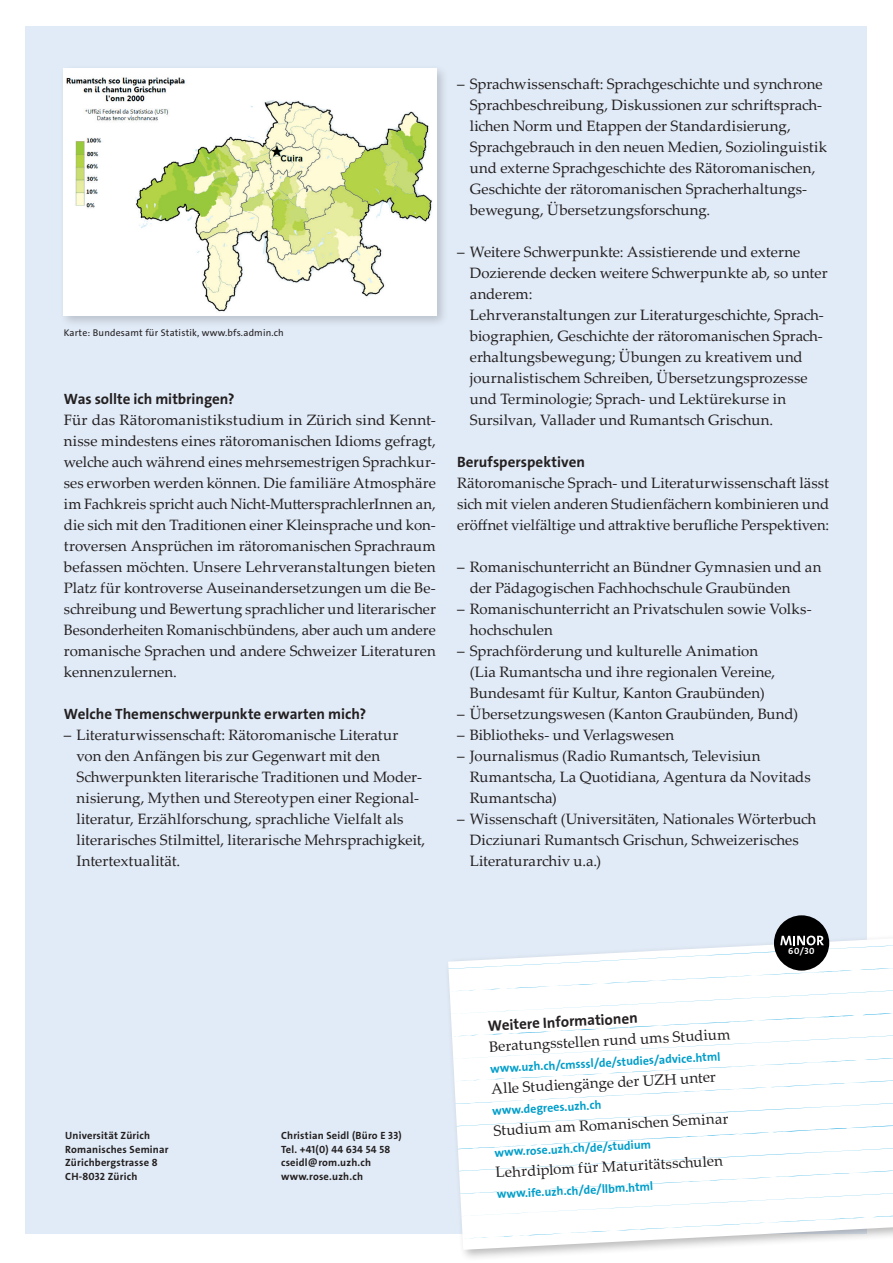
<style>
.page{position:relative;width:893px;height:1263px;background:#fff}
.page>*{position:absolute;margin:0;border:0;box-sizing:border-box;transform-origin:0 0}
.t1{font:15px/21px "Palatino Linotype";color:#231f20}
.t2{font:15px "The Sans LP7 Bld";color:#231f20}
.t3{font:12px "The Sans LP7 Bld";color:#009eca}
.t4{font:10.5px/13.5px "The Sans LP7 Bld";letter-spacing:.02em;color:#231f20}
.t5{font:9.75px "The Sans LP5 Plain";letter-spacing:.02em;color:#231f20}
.t6{font:9.15px "The Sans LP7 Bld";color:#fff}
</style>
<div class="page">
<div style="left:26px;top:26px;width:841px;height:1207px;background:#e1ebf7"></div>
<div style="left:445px;top:934px;width:448px;height:328px;background:#231f20;opacity:.3"></div>
<div style="left:59px;top:64px;width:389px;height:264px;background:#231f20;opacity:.2"></div>
<img style="left:63px;top:68px;width:373px;height:248px">
<div style="left:774px;top:915px;width:55px;height:55px;background:#000001;border-radius:50%"></div>
<svg style="left:448px;top:936px;width:445px;height:314px"></svg>
<p class="t5" style="left:64px;top:326px;width:222px">Karte: Bundesamt für Statistik, www.bfs.admin.ch</p>
<p class="t2" style="left:64px;top:389px;width:172px">Was sollte ich mitbringen?</p>
<p class="t1" style="left:64px;top:409px;width:374px;text-align:justify">Für das Rätoromanistikstudium in Zürich sind Kennt&shy;nisse mindestens eines rätoromanischen Idioms gefragt, welche auch während eines mehrsemestrigen Sprachkur&shy;ses erworben werden können. Die familiäre Atmosphäre im Fachkreis spricht auch Nicht-MuttersprachlerInnen an, die sich mit den Traditionen einer Kleinsprache und kon&shy;troversen Ansprüchen im rätoromanischen Sprachraum befassen möchten. Unsere Lehrveranstaltungen bieten Platz für kontroverse Auseinandersetzungen um die Be&shy;schreibung und Bewertung sprachlicher und literarischer Besonderheiten Romanischbündens, aber auch um andere romanische Sprachen und andere Schweizer Literaturen kennenzulernen.</p>
<p class="t2" style="left:64px;top:704px;width:304px">Welche Themenschwerpunkte erwarten mich?</p>
<p class="t1" style="left:77px;top:724px;width:350px;text-indent:-13px">– Literaturwissenschaft: Rätoromanische Literatur von den Anfängen bis zur Gegenwart mit den Schwerpunkten literarische Traditionen und Moder&shy;nisierung, Mythen und Stereotypen einer Regional&shy;literatur, Erzählforschung, sprachliche Vielfalt als literarisches Stilmittel, literarische Mehrsprachigkeit, Intertextualität.</p>
<p class="t1" style="left:470px;top:73px;width:359px;text-indent:-13px">– Sprachwissenschaft: Sprachgeschichte und synchrone Sprachbeschreibung, Diskussionen zur schriftsprach&shy;lichen Norm und Etappen der Standardisierung, Sprachgebrauch in den neuen Medien, Soziolinguistik und externe Sprachgeschichte des Rätoromanischen, Geschichte der rätoromanischen Spracherhaltungs&shy;bewegung, Übersetzungsforschung.</p>
<p class="t1" style="left:470px;top:241px;width:359px;text-indent:-13px">– Weitere Schwerpunkte: Assistierende und externe Dozierende decken weitere Schwerpunkte ab, so unter anderem:<br>Lehrveranstaltungen zur Literaturgeschichte, Sprach&shy;biographien, Geschichte der rätoromanischen Sprach&shy;erhaltungsbewegung; Übungen zu kreativem und journalistischem Schreiben, Übersetzungsprozesse und Terminologie; Sprach- und Lektürekurse in Sursilvan, Vallader und Rumantsch Grischun.</p>
<p class="t2" style="left:457px;top:452px;width:129px">Berufsperspektiven</p>
<p class="t1" style="left:457px;top:472px;width:374px;text-align:justify">Rätoromanische Sprach- und Literaturwissenschaft lässt sich mit vielen anderen Studienfächern kombinieren und eröffnet vielfältige und attraktive berufliche Perspektiven:</p>
<p class="t1" style="left:470px;top:556px;width:353px;text-indent:-13px">– Romanischunterricht an Bündner Gymnasien und an der Pädagogischen Fachhochschule Graubünden</p>
<p class="t1" style="left:470px;top:598px;width:343px;text-indent:-13px">– Romanischunterricht an Privatschulen sowie Volks&shy;hochschulen</p>
<p class="t1" style="left:470px;top:640px;width:307px;text-indent:-13px">– Sprachförderung und kulturelle Animation (Lia Rumantscha und ihre regionalen Vereine,<br>Bundesamt für Kultur, Kanton Graubünden)</p>
<p class="t1" style="left:457px;top:703px;width:342px">– Übersetzungswesen (Kanton Graubünden, Bund)</p>
<p class="t1" style="left:457px;top:724px;width:219px">– Bibliotheks- und Verlagswesen</p>
<p class="t1" style="left:470px;top:745px;width:343px;text-indent:-13px">– Journalismus (Radio Rumantsch, Televisiun<br>Rumantscha, La Quotidiana, Agentura da Novitads<br>Rumantscha)</p>
<p class="t1" style="left:470px;top:808px;width:348px;text-indent:-13px">– Wissenschaft (Universitäten, Nationales Wörterbuch<br>Dicziunari Rumantsch Grischun, Schweizerisches<br>Literaturarchiv u.a.)</p>
<p class="t4" style="left:65px;top:1129px;width:105px">Universität Zürich<br>Romanisches Seminar<br>Zürichbergstrasse 8<br>CH-8032 Zürich</p>
<p class="t4" style="left:281px;top:1129px;width:122px">Christian Seidl (Büro E 33)<br>Tel. +41(0) 44 634 54 58 cseidl@rom.uzh.ch www.rose.uzh.ch</p>
<p class="t2" style="left:487px;top:1016px;width:152px;rotate:-3deg">Weitere Informationen</p>
<p class="t1" style="left:488px;top:1035px;width:243px;rotate:-3deg">Beratungsstellen rund ums Studium</p>
<p class="t3" style="left:490px;top:1061px;width:232px;rotate:-3deg">www.uzh.ch/cmsssl/de/studies/advice.html</p>
<p class="t1" style="left:491px;top:1077px;width:226px;rotate:-3deg">Alle Studiengänge der UZH unter</p>
<p class="t3" style="left:492px;top:1103px;width:111px;rotate:-3deg">www.degrees.uzh.ch</p>
<p class="t1" style="left:493px;top:1119px;width:237px;rotate:-3deg">Studium am Romanisch en Seminar</p>
<p class="t3" style="left:494px;top:1145px;width:158px;rotate:-3deg">www.rose.uzh.ch/de/studium</p>
<p class="t1" style="left:495px;top:1161px;width:229px;rotate:-3deg">Lehrdiplom für Maturitätssch ulen</p>
<p class="t3" style="left:496px;top:1187px;width:158px;rotate:-3deg">www.ife.uzh.ch/de/llbm.html</p>
<p class="t6" style="left:788px;top:945px;width:28px">60/30</p>
</div>
